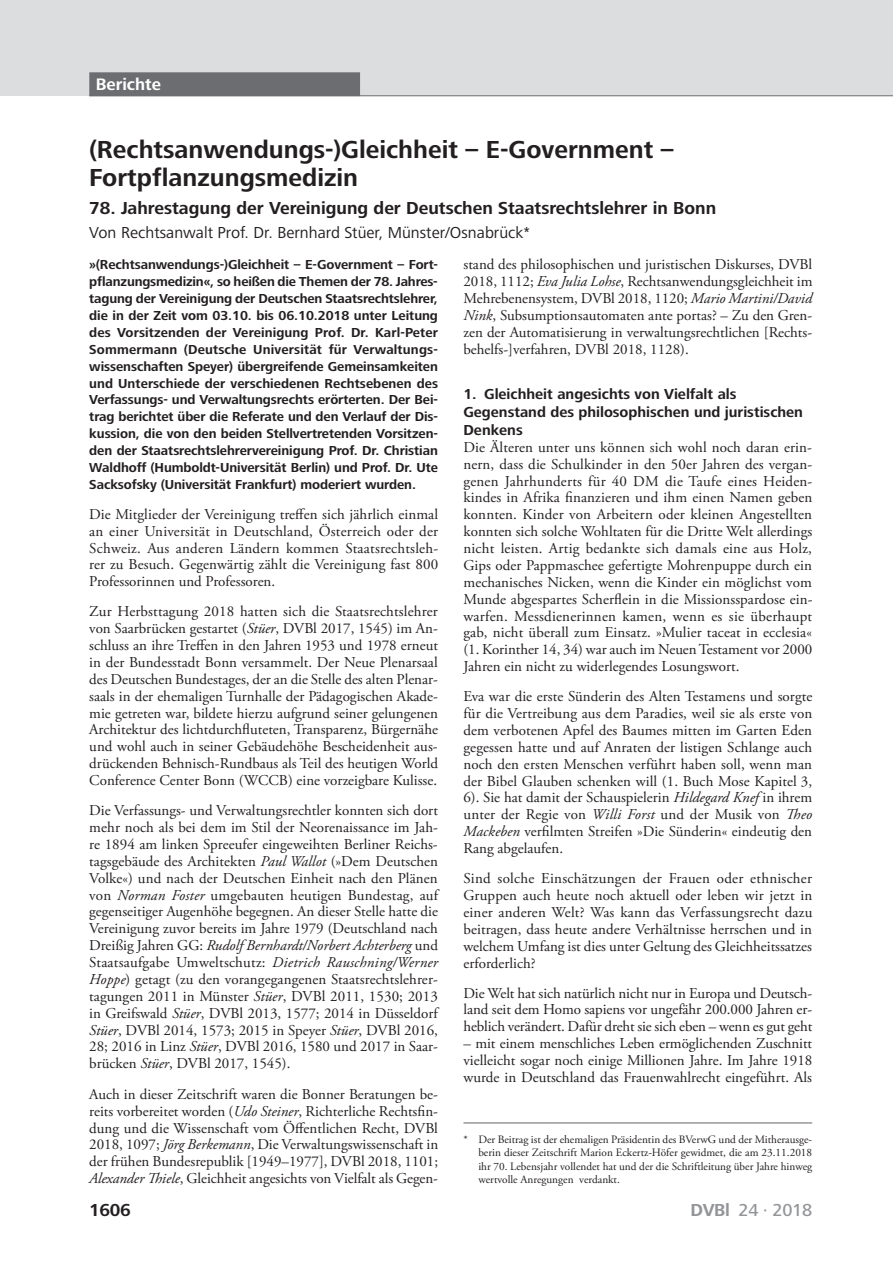
<style>
.page{position:relative;width:893px;height:1263px;background:#fff}
.page>*{position:absolute;margin:0;border:0;box-sizing:border-box;transform-origin:0 0}
.t1{font:700 25.5px/28.5px "Frutiger Next LT";color:#231f20}
.t2{font:700 18px "Frutiger Next LT";color:#231f20}
.t3{font:500 18px "Frutiger Next LT";letter-spacing:-.015em;color:#939598}
.t4{font:700 17.25px "Frutiger Next LT";color:#fff}
.t5{font:16.5px "Frutiger Next LT";color:#231f20}
.t6{font:15px/16.8px "Adobe Garamond Pro";color:#231f20;text-align:justify}
.t7{font:700 15px/18px "Frutiger Next LT";color:#231f20}
.t8{font:700 13.5px/16.8px "Frutiger Next LT";letter-spacing:-.005em;color:#231f20;text-align:justify}
.t9{font:11.25px/13.5px "Adobe Garamond Pro";color:#231f20;text-align:justify}
.s1{font-style:italic}
.s2{font-weight:700}
</style>
<div class="page">
<div style="left:0;top:0;width:893px;height:96px;background:#dcdddf"></div>
<div style="left:89px;top:72px;width:271px;height:24px;background:#6c6d70"></div>
<hr style="left:89px;top:95px;width:804px;height:1px;background:#6c6d70">
<hr style="left:463px;top:1122px;width:349px;height:2px;background:#939598">
<p class="t4" style="left:96px;top:74px;width:67px">Berichte</p>
<h1 class="t1" style="left:89px;top:135px;width:586px">(Rechtsanwendungs-)Gleichheit – E-Government –<br>Fortpflanzungsmedizin</h1>
<p class="t2" style="left:89px;top:198px;width:628px">78. Jahrestagung der Vereinigung der Deutschen Staatsrechtslehrer in Bonn</p>
<p class="t5" style="left:89px;top:223px;width:442px">Von Rechtsanwalt Prof. Dr. Bernhard Stüer, Münster/Osnabrück*</p>
<p class="t8" style="left:89px;top:257px;width:350px">»(Rechtsanwendungs-)Gleichheit – E-Government – Fort&shy;pflanzungsmedizin«, so heißen die Themen der 78. Jahres&shy;tagung der Vereinigung der Deutschen Staatsrechtslehrer, die in der Zeit vom 03.10. bis 06.10.2018 unter Leitung des Vorsitzenden der Vereinigung Prof. Dr. Karl-Peter Sommermann (Deutsche Universität für Verwaltungs&shy;wissenschaften Speyer) übergreifende Gemeinsamkeiten und Unterschiede der verschiedenen Rechtsebenen des Verfassungs- und Verwaltungsrechts erörterten. Der Bei&shy;trag berichtet über die Referate und den Verlauf der Dis&shy;kussion, die von den beiden Stellvertretenden Vorsitzen&shy;den der Staatsrechtslehrervereinigung Prof. Dr. Christian Waldhoff (Humboldt-Universität Berlin) und Prof. Dr. Ute Sacksofsky (Universität Frankfurt) moderiert wurden.</p>
<p class="t6" style="left:89px;top:506px;width:350px">Die Mitglieder der Vereinigung treffen sich jährlich einmal an einer Universität in Deutschland, Österreich oder der Schweiz. Aus anderen Ländern kommen Staatsrechtsleh&shy;rer zu Besuch. Gegenwärtig zählt die Vereinigung fast 800<br>Professorinnen und Professoren.</p>
<p class="t6" style="left:89px;top:604px;width:350px">Zur Herbsttagung 2018 hatten sich die Staatsrechtslehrer von Saarbrücken gestartet (<span class="s1">Stüer</span>, DVBl 2017, 1545) im An&shy;schluss an ihre Treffen in den Jahren 1953 und 1978 erneut in der Bundesstadt Bonn versammelt. Der Neue Plenarsaal des Deutschen Bundestages, der an die Stelle des alten Plenar&shy;saals in der ehemaligen Turnhalle der Pädagogischen Akade&shy;mie getreten war, bildete hierzu aufgrund seiner gelungenen Architektur des lichtdurchfluteten, Transparenz, Bürgernähe und wohl auch in seiner Gebäudehöhe Bescheidenheit aus&shy;drückenden Behnisch-Rundbaus als Teil des heutigen World Conference Center Bonn (WCCB) eine vorzeigbare Kulisse.</p>
<p class="t6" style="left:89px;top:802px;width:350px">Die Verfassungs- und Verwaltungsrechtler konnten sich dort mehr noch als bei dem im Stil der Neorenaissance im Jah&shy;re 1894 am linken Spreeufer eingeweihten Berliner Reichs&shy;tagsgebäude des Architekten <span class="s1">Paul Wallot</span> (»Dem Deutschen Volke«) und nach der Deutschen Einheit nach den Plänen von <span class="s1">Norman Foster</span> umgebauten heutigen Bundestag, auf gegenseitiger Augenhöhe begegnen. An dieser Stelle hatte die Vereinigung zuvor bereits im Jahre 1979 (Deutschland nach Dreißig Jahren GG: <span class="s1">Rudolf Bernhardt/Norbert Achterberg</span> und Staatsaufgabe Umweltschutz: <span class="s1">Dietrich Rauschning/Werner Hoppe</span>) getagt (zu den vorangegangenen Staatsrechtslehrer&shy;tagungen 2011 in Münster <span class="s1">Stüer</span>, DVBl 2011, 1530; 2013 in Greifswald <span class="s1">Stüer</span>, DVBl 2013, 1577; 2014 in Düsseldorf <span class="s1">Stüer</span>, DVBl 2014, 1573; 2015 in Speyer <span class="s1">Stüer</span>, DVBl 2016, 28; 2016 in Linz <span class="s1">Stüer</span>, DVBl 2016, 1580 und 2017 in Saar&shy;brücken <span class="s1">Stüer</span>, DVBl 2017, 1545).</p>
<p class="t6" style="left:89px;top:1086px;width:350px">Auch in dieser Zeitschrift waren die Bonner Beratungen be&shy;reits vorbereitet worden (<span class="s1">Udo Steiner</span>, Richterliche Rechtsfin&shy;dung und die Wissenschaft vom Öffentlichen Recht, DVBl 2018, 1097; <span class="s1">Jörg Berkemann</span>, Die Verwaltungswissenschaft in der frühen Bundesrepublik [1949–1977], DVBl 2018, 1101; <span class="s1">Alexander Thiele</span>, Gleichheit angesichts von Vielfalt als Gegen-</p>
<p class="t6" style="left:463px;top:257px;width:350px">stand des philosophischen und juristischen Diskurses, DVBl 2018, 1112; <span class="s1">Eva Julia Lohse</span>, Rechtsanwendungsgleichheit im Mehrebenensystem, DVBl 2018, 1120; <span class="s1">Mario Martini/David Nink</span>, Subsumptionsautomaten ante portas? – Zu den Gren&shy;zen der Automatisierung in verwaltungsrechtlichen [Rechts&shy;behelfs-]verfahren, DVBl 2018, 1128).</p>
<p class="t7" style="left:463px;top:385px;width:341px">1. Gleichheit angesichts von Vielfalt als<br>Gegenstand des philosophischen und juristischen<br>Denkens</p>
<p class="t6" style="left:463px;top:439px;width:350px">Die Älteren unter uns können sich wohl noch daran erin&shy;nern, dass die Schulkinder in den 50er Jahren des vergan&shy;genen Jahrhunderts für 40 DM die Taufe eines Heiden&shy;kindes in Afrika finanzieren und ihm einen Namen geben konnten. Kinder von Arbeitern oder kleinen Angestellten konnten sich solche Wohltaten für die Dritte Welt allerdings nicht leisten. Artig bedankte sich damals eine aus Holz, Gips oder Pappmaschee gefertigte Mohrenpuppe durch ein mechanisches Nicken, wenn die Kinder ein möglichst vom Munde abgespartes Scherflein in die Missionsspardose ein&shy;warfen. Messdienerinnen kamen, wenn es sie überhaupt gab, nicht überall zum Einsatz. »Mulier taceat in ecclesia« (1. Korinther 14, 34) war auch im Neuen Testament vor 2000<br>Jahren ein nicht zu widerlegendes Losungswort.</p>
<p class="t6" style="left:463px;top:689px;width:350px">Eva war die erste Sünderin des Alten Testamens und sorgte für die Vertreibung aus dem Paradies, weil sie als erste von dem verbotenen Apfel des Baumes mitten im Garten Eden gegessen hatte und auf Anraten der listigen Schlange auch noch den ersten Menschen verführt haben soll, wenn man der Bibel Glauben schenken will (1. Buch Mose Kapitel 3, 6). Sie hat damit der Schauspielerin <span class="s1">Hildegard Knef</span> in ihrem unter der Regie von <span class="s1">Willi Forst</span> und der Musik von <span class="s1">Theo Mackeben</span> verfilmten Streifen »Die Sünderin« eindeutig den Rang abgelaufen.</p>
<p class="t6" style="left:463px;top:870px;width:350px">Sind solche Einschätzungen der Frauen oder ethnischer Gruppen auch heute noch aktuell oder leben wir jetzt in einer anderen Welt? Was kann das Verfassungsrecht dazu beitragen, dass heute andere Verhältnisse herrschen und in welchem Umfang ist dies unter Geltung des Gleichheitssatzes erforderlich?</p>
<p class="t6" style="left:463px;top:985px;width:350px">Die Welt hat sich natürlich nicht nur in Europa und Deutsch&shy;land seit dem Homo sapiens vor ungefähr 200.000 Jahren er&shy;heblich verändert. Dafür dreht sie sich eben – wenn es gut geht</p>
<p class="t6" style="left:463px;top:1035px;width:350px">– mit einem menschliches Leben ermöglichenden Zuschnitt vielleicht sogar noch einige Millionen Jahre. Im Jahre 1918 wurde in Deutschland das Frauenwahlrecht eingeführt. Als</p>
<p class="t9" style="left:478px;top:1133px;width:335px;text-indent:-15px">* Der Beitrag ist der ehemaligen Präsidentin des BVerwG und der Mitherausge&shy;berin dieser Zeitschrift Marion Eckertz-Höfer gewidmet, die am 23.11.2018 ihr 70. Lebensjahr vollendet hat und der die Schriftleitung über Jahre hinweg wertvolle Anregungen verdankt.</p>
<p class="t2" style="left:89px;top:1200px;width:43px">1606</p>
<p class="t3" style="left:690px;top:1200px;width:123px"><span class="s2">DVBl</span> 24 · 2018</p>
</div>
